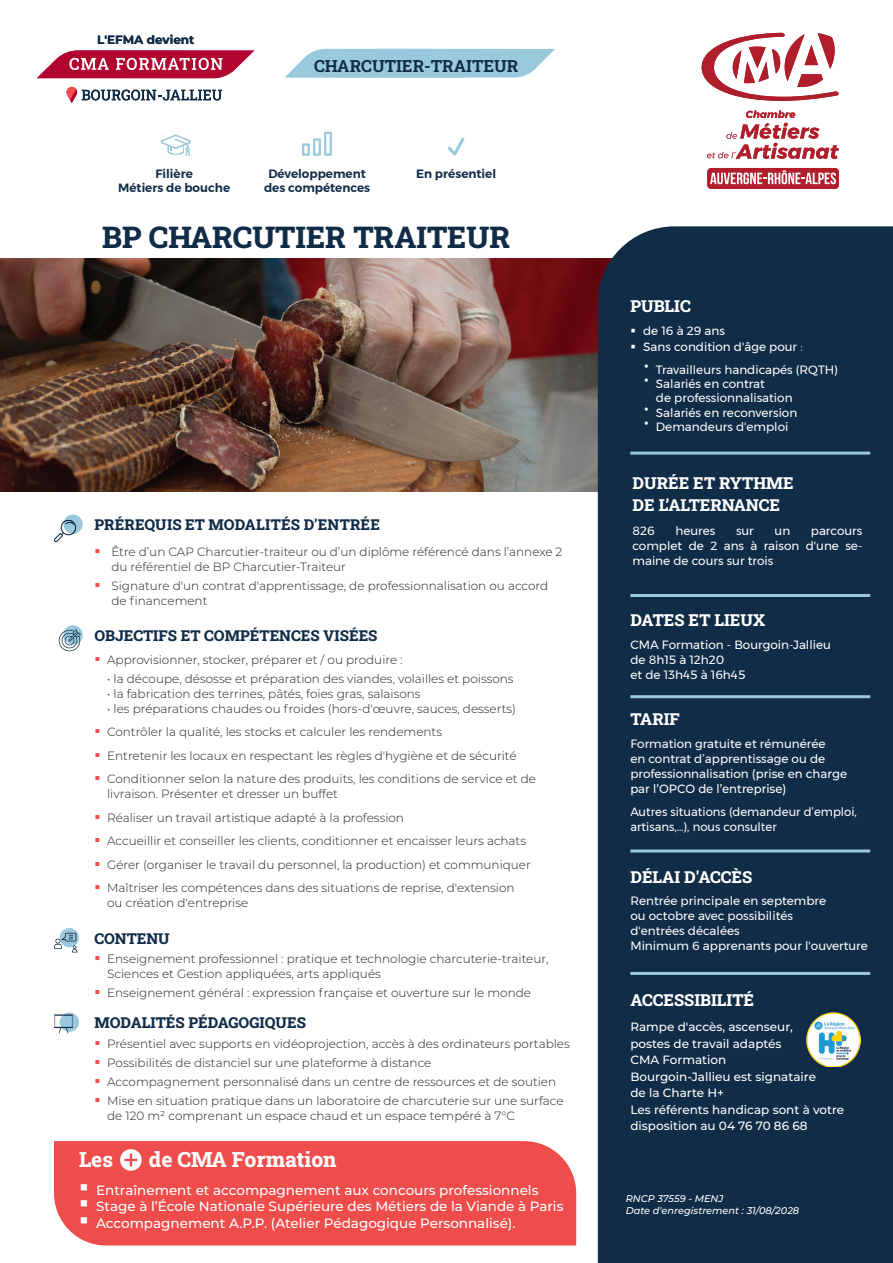
<style>
.page{position:relative;width:893px;height:1263px;background:#fff}
.page>*{position:absolute;margin:0;border:0;box-sizing:border-box;transform-origin:0 0}
.t1{font:30px "Roboto Slab";color:#102c47}
.t2{font:21px "Roboto Slab";color:#fff}
.t3{font:16.8px "Roboto Slab";color:#102c47}
.t4{font:16.5px/22.5px "Roboto Slab";color:#fff}
.t5{font:15px "Roboto Slab";color:#102c47}
.t6{font:500 13.5px "Montserrat";color:#fff}
.t7{font:300 12px/15px "Montserrat";color:#231f20}
.t8{font:12px/15px "Montserrat";color:#fff}
.t9{font:500 12px/16.5px "Montserrat";color:#fff}
.t10{font:600 12px/14.4px "Montserrat";color:#102c47;text-align:center}
.t11{font:700 12px "Montserrat";color:#102c47}
.t12{font:italic 500 9.75px/11.7px "Montserrat";color:#fff}
.s1{color:#ef4d4b}
.s2{color:#9ac8dd}
.s3{font-weight:500}
</style>
<div class="page">
<img style="left:0;top:259px;width:598px;height:232px">
<div style="left:598px;top:226px;width:295px;height:1037px;background:#102c47"></div>
<div style="left:54px;top:1141px;width:522px;height:104px;background:#ef4d4b"></div>
<svg style="left:120px;top:1149px;width:22px;height:22px"></svg>
<svg style="left:124px;top:1153px;width:13px;height:13px"></svg>
<svg style="left:63px;top:625px;width:20px;height:20px"></svg>
<div style="left:60px;top:1012px;width:19px;height:20px;background:#9ac8dd;border-radius:50%"></div>
<svg style="left:54px;top:1014px;width:19px;height:19px"></svg>
<svg style="left:59px;top:629px;width:22px;height:23px"></svg>
<svg style="left:54px;top:514px;width:29px;height:28px"></svg>
<svg style="left:54px;top:928px;width:25px;height:24px"></svg>
<svg style="left:302px;top:132px;width:30px;height:24px"></svg>
<svg style="left:448px;top:137px;width:17px;height:19px"></svg>
<svg style="left:161px;top:135px;width:30px;height:20px"></svg>
<svg style="left:707px;top:110px;width:132px;height:49px"></svg>
<svg style="left:702px;top:33px;width:137px;height:68px"></svg>
<div style="left:707px;top:168px;width:132px;height:21px;background:#b01e2c;border-radius:4px"></div>
<svg style="left:710px;top:170px;width:126px;height:14px"></svg>
<svg style="left:37px;top:50px;width:217px;height:28px"></svg>
<svg style="left:66px;top:87px;width:156px;height:16px"></svg>
<svg style="left:285px;top:49px;width:270px;height:29px;background:#a5cee0"></svg>
<hr style="left:630px;top:695px;width:240px;height:3px;background:#9ac8dd">
<hr style="left:630px;top:849px;width:240px;height:3px;background:#9ac8dd">
<hr style="left:630px;top:972px;width:240px;height:3px;background:#9ac8dd">
<hr style="left:630px;top:594px;width:240px;height:3px;background:#9ac8dd">
<hr style="left:630px;top:452px;width:240px;height:3px;background:#9ac8dd">
<img style="left:806px;top:1012px;width:54px;height:55px">
<svg style="left:645px;top:407px;width:3px;height:4px"></svg>
<p class="t11" style="left:97px;top:31px;width:99px">L'EFMA devient</p>
<h3 class="t3" style="left:314px;top:54px;width:206px">CHARCUTIER-TRAITEUR</h3>
<h3 class="t3" style="left:333px;top:54px;width:122px">BOULANGERIE</h3>
<p class="t10" style="left:155px;top:166px;width:39px">Filière</p>
<p class="t10" style="left:416px;top:166px;width:82px">En présentiel</p>
<p class="t10" style="left:118px;top:181px;width:114px">Métiers de bouche</p>
<p class="t10" style="left:264px;top:166px;width:108px">Développement des compétences</p>
<h1 class="t1" style="left:102px;top:217px;width:409px">BP CHARCUTIER TRAITEUR</h1>
<p class="t5" style="left:94px;top:514px;width:287px">PRÉREQUIS ET MODALITÉS D'ENTRÉE</p>
<p class="t7" style="left:111px;top:543px;width:452px;text-indent:-17px"><span class="s1">▪</span> Être d’un CAP Charcutier-traiteur ou d’un diplôme référencé dans l’annexe 2 du référentiel de BP Charcutier-Traiteur</p>
<p class="t7" style="left:111px;top:578px;width:438px;text-indent:-17px"><span class="s1">▪</span> Signature d'un contrat d'apprentissage, de professionnalisation ou accord de financement</p>
<p class="t5" style="left:94px;top:625px;width:285px">OBJECTIFS ET COMPÉTENCES VISÉES</p>
<p class="t7" style="left:94px;top:651px;width:310px"><span class="s1">▪</span> Approvisionner, stocker, préparer et / ou produire :</p>
<p class="t7" style="left:107px;top:671px;width:408px">• la découpe, désosse et préparation des viandes, volailles et poissons</p>
<p class="t7" style="left:107px;top:686px;width:315px">• la fabrication des terrines, pâtés, foies gras, salaisons</p>
<p class="t7" style="left:107px;top:701px;width:410px">• les préparations chaudes ou froides (hors-d'œuvre, sauces, desserts)</p>
<p class="t7" style="left:94px;top:724px;width:349px"><span class="s1">▪</span> Contrôler la qualité, les stocks et calculer les rendements</p>
<p class="t7" style="left:94px;top:748px;width:424px"><span class="s1">▪</span> Entretenir les locaux en respectant les règles d'hygiène et de sécurité</p>
<p class="t7" style="left:107px;top:771px;width:430px;text-indent:-13px"><span class="s1">▪</span> Conditionner selon la nature des produits, les conditions de service et de livraison. Présenter et dresser un buffet</p>
<p class="t7" style="left:94px;top:810px;width:311px"><span class="s1">▪</span> Réaliser un travail artistique adapté à la profession</p>
<p class="t7" style="left:94px;top:833px;width:433px"><span class="s1">▪</span> Accueillir et conseiller les clients, conditionner et encaisser leurs achats</p>
<p class="t7" style="left:94px;top:857px;width:438px"><span class="s1">▪</span> Gérer (organiser le travail du personnel, la production) et communiquer</p>
<p class="t7" style="left:107px;top:880px;width:409px;text-indent:-13px"><span class="s1">▪</span> Maîtriser les compétences dans des situations de reprise, d'extension ou création d'entreprise</p>
<p class="t5" style="left:94px;top:928px;width:77px">CONTENU</p>
<p class="t7" style="left:107px;top:951px;width:443px;text-indent:-13px"><span class="s1">▪</span> Enseignement professionnel : pratique et technologie charcuterie-traiteur,<br>Sciences et Gestion appliquées, arts appliqués</p>
<p class="t7" style="left:94px;top:985px;width:438px"><span class="s1">▪</span> Enseignement général : expression française et ouverture sur le monde</p>
<p class="t5" style="left:94px;top:1012px;width:213px">MODALITÉS PÉDAGOGIQUES</p>
<p class="t7" style="left:94px;top:1035px;width:477px"><span class="s1">▪</span> Présentiel avec supports en vidéoprojection, accès à des ordinateurs portables</p>
<p class="t7" style="left:94px;top:1055px;width:339px"><span class="s1">▪</span> Possibilités de distanciel sur une plateforme à distance</p>
<p class="t7" style="left:94px;top:1074px;width:463px"><span class="s1">▪</span> Accompagnement personnalisé dans un centre de ressources et de soutien</p>
<p class="t7" style="left:107px;top:1093px;width:458px;text-indent:-13px"><span class="s1">▪</span> Mise en situation pratique dans un laboratoire de charcuterie sur une surface de 120 m² comprenant un espace chaud et un espace tempéré à 7°C</p>
<h2 class="t2" style="left:79px;top:1145px;width:35px">Les</h2>
<h2 class="t2" style="left:149px;top:1145px;width:189px">de CMA Formation</h2>
<p class="t6" style="left:79px;top:1181px;width:461px">▪ Entraînement et accompagnement aux concours professionnels</p>
<p class="t6" style="left:79px;top:1197px;width:486px">▪ Stage à l’École Nationale Supérieure des Métiers de la Viande à Paris</p>
<p class="t6" style="left:79px;top:1213px;width:438px">▪ Accompagnement A.P.P. (Atelier Pédagogique Personnalisé).</p>
<h3 class="t4" style="left:630px;top:295px;width:62px">PUBLIC</h3>
<p class="t8" style="left:630px;top:323px;width:96px">▪ de 16 à 29 ans</p>
<p class="t8" style="left:656px;top:335px;width:184px;line-height:22.5px;text-indent:-26px">▪ Sans condition d'âge pour <span class="s2">:<br></span>Travailleurs handicapés (RQTH)</p>
<p class="t8" style="left:656px;top:376px;width:143px;line-height:14.4px">Salariés en contrat<br>de professionnalisation<br>Salariés en reconversion<br>Demandeurs d'emploi</p>
<h3 class="t4" style="left:632px;top:471px;width:163px">DURÉE ET RYTHME<br>DE L’ALTERNANCE</h3>
<p class="t8" style="left:632px;top:523px;width:24px">826</p>
<p class="t8" style="left:675px;top:523px;width:41px">heures</p>
<p class="t8" style="left:736px;top:523px;width:19px">sur</p>
<p class="t8" style="left:774px;top:523px;width:17px">un</p>
<p class="t8" style="left:632px;top:523px;width:231px;text-align:justify;text-indent:178px">parcours complet de 2 ans à raison d'une se&shy;maine de cours sur trois</p>
<h3 class="t4" style="left:630px;top:608px;width:136px">DATES ET LIEUX</h3>
<p class="t8" style="left:630px;top:637px;width:202px">CMA Formation - Bourgoin-Jallieu de 8h15 à 12h20<br>et de 13h45 à 16h45</p>
<h3 class="t4" style="left:630px;top:708px;width:51px">TARIF</h3>
<p class="t8" style="left:630px;top:736px;width:218px">Formation gratuite et rémunérée<br>en contrat d’apprentissage ou de professionnalisation <span class="s3">(prise en charge par l’OPCO de l’entreprise)</span></p>
<p class="t8" style="left:630px;top:804px;width:228px">Autres situations (demandeur d’emploi, artisans,…), nous consulter</p>
<h3 class="t4" style="left:630px;top:865px;width:123px">DÉLAI D'ACCÈS</h3>
<p class="t8" style="left:630px;top:893px;width:239px">Rentrée principale en septembre<br>ou octobre avec possibilités<br>d'entrées décalées<br>Minimum 6 apprenants pour l'ouverture</p>
<h3 class="t4" style="left:630px;top:989px;width:125px">ACCESSIBILITÉ</h3>
<p class="t9" style="left:630px;top:1018px;width:215px">Rampe d'accès, ascenseur,<br>postes de travail adaptés<br>CMA Formation<br>Bourgoin-Jallieu est signataire<br>de la Charte H+<br>Les référents handicap sont à votre disposition au 04 76 70 86 68</p>
<p class="t12" style="left:626px;top:1192px;width:175px">RNCP 37559 - MENJ<br>Date d'enregistrement : 31/08/2028</p>
</div>
